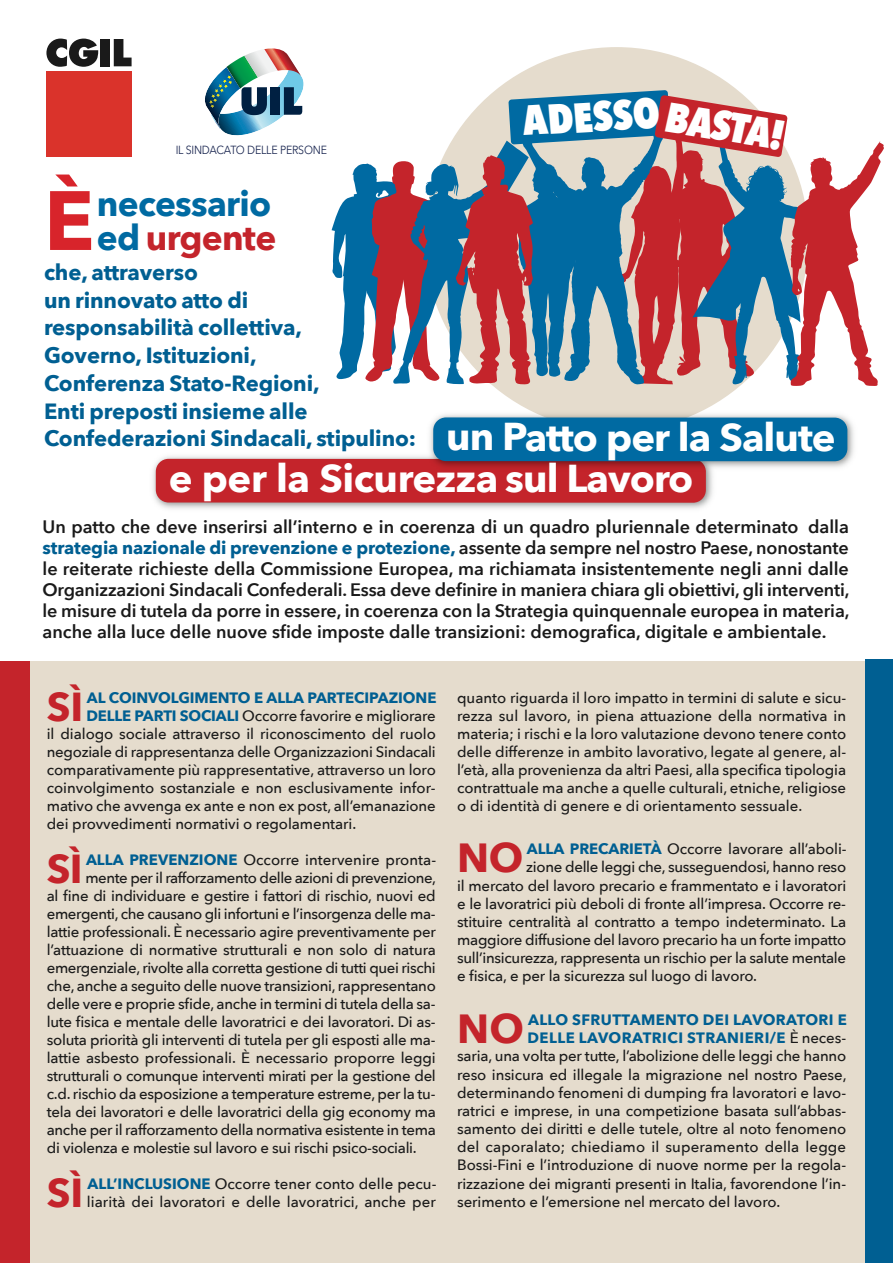
<style>
.page{position:relative;width:893px;height:1263px;background:#fff}
.page>*{position:absolute;margin:0;border:0;box-sizing:border-box;transform-origin:0 0}
.t1{font:700 83.1px "Avenir Next";color:#d8242b}
.t2{font:800 41.85px "Avenir Next Condensed";color:#fff}
.t3{font:700 40.65px "Avenir Next";color:#c4242b}
.t4{font:700 40.35px "Avenir Next";color:#c4242b}
.t5{font:700 38.85px "Avenir Next";letter-spacing:-.01em;color:#fff}
.t6{font:700 38.7px "Avenir Next";letter-spacing:-.025em;color:#fff}
.t7{font:700 35.1px/33.9px "Avenir Next";letter-spacing:-.02em;color:#006aa2}
.t8{font:700 22.05px/27.8px "Avenir Next";letter-spacing:-.005em;color:#005f92}
.t9{font:600 18px/21px "Avenir Next";color:#1a1a1a;text-align:justify}
.t10{font:500 15px/18px "Avenir Next";letter-spacing:-.01em;color:#1a1a1a}
.t11{font:500 15px "Avenir Next";letter-spacing:-.03em;color:#1a1a1a}
.t12{font:500 15px "Avenir Next";letter-spacing:.01em;color:#1a1a1a}
.t13{font:700 15px "Avenir Next";letter-spacing:.005em;color:#005f92}
.t14{font:700 15px "Avenir Next";letter-spacing:.03em;color:#005f92}
.t15{font:700 15px "Avenir Next";letter-spacing:.025em;color:#005f92}
.t16{font:11.85px "Avenir Next";letter-spacing:-.02em;color:#1c2852;scale:.9 1}
.s1{color:#c4242b}
.s2{font-size:38.7px}
.s3{font-weight:700;color:#005f92}
.s4{font-weight:500;color:#1a1a1a}
</style>
<div class="page">
<div style="left:0;top:662px;width:880px;height:601px;background:#e5dccd"></div>
<div style="left:425px;top:47px;width:383px;height:384px;background:#e5dccd;border-radius:50%"></div>
<svg style="left:46px;top:39px;width:52px;height:28px"></svg>
<div style="left:101px;top:39px;width:9px;height:27px;background:#1a1a1a"></div>
<svg style="left:114px;top:39px;width:18px;height:27px"></svg>
<div style="left:46px;top:71px;width:86px;height:86px;background:#da332b"></div>
<svg style="left:205px;top:48px;width:99px;height:87px"></svg>
<img style="left:153px;top:456px;width:560px;height:53px">
<div style="left:156px;top:459px;width:550px;height:44px;background:#c4242b;border-radius:13px"></div>
<img style="left:423px;top:408px;width:431px;height:66px">
<div style="left:433px;top:417px;width:414px;height:44px;background:#006aa2;border-radius:13px"></div>
<svg style="left:332px;top:141px;width:176px;height:244px"></svg>
<svg style="left:508px;top:90px;width:160px;height:295px;fill:#006aa2"></svg>
<svg style="left:617px;top:95px;width:267px;height:291px"></svg>
<div style="left:0;top:662px;width:29px;height:601px;background:#c4242b"></div>
<div style="left:865px;top:659px;width:28px;height:604px;background:#005f92"></div>
<p class="t16" style="left:176px;top:142px;width:170px">IL SINDACATO DELLE PERSONE</p>
<h2 class="t2" style="left:522px;top:93px;width:139px;rotate:-3deg">ADESSO</h2>
<h2 class="t2" style="left:669px;top:90px;width:121px;rotate:9deg">BASTA!</h2>
<h1 class="t1" style="left:44px;top:167px;width:52px">È</h1>
<h3 class="t7" style="left:97px;top:188px;width:181px">necessario ed <span class="s1">urgente</span></h3>
<h3 class="t8" style="left:44px;top:259px;width:374px">che, attraverso<br>un rinnovato atto di<br>responsabilità collettiva,<br>Governo, Istituzioni,<br>Conferenza Stato-Regioni,<br>Enti preposti insieme alle<br>Confederazioni Sindacali, stipulino:</h3>
<h3 class="t5" style="left:169px;top:453px;width:526px">e per la Sicurezza <span class="s2">sul Lavoro</span></h3>
<h3 class="t6" style="left:446px;top:412px;width:391px">un Patto per la Salute</h3>
<p class="t9" style="left:43px;top:517px;width:808px">Un patto che deve inserirsi all’interno e in coerenza di un quadro pluriennale determinato dalla <span class="s3">strategia nazionale di prevenzione e protezione,</span> assente da sempre nel nostro Paese, nonostante le reiterate richieste della Commissione Europea, ma richiamata insistentemente negli anni dalle Organizzazioni Sindacali Confederali. Essa deve definire in maniera chiara gli obiettivi, gli interventi, le misure di tutela da porre in essere, in coerenza con la Strategia quinquennale europea in materia, anche alla luce delle nuove sfide imposte dalle transizioni: demografica, digitale e ambientale.</p>
<h3 class="t4" style="left:47px;top:680px;width:38px">SÌ</h3>
<p class="t13" style="left:87px;top:688px;width:351px">AL COINVOLGIMENTO E ALLA PARTECIPAZIONE</p>
<p class="t10" style="left:86px;top:707px;width:351px"><span class="s3">DELLE PARTI SOCIALI</span> Occorre favorire e migliorare</p>
<p class="t10" style="left:47px;top:725px;width:391px">il dialogo sociale attraverso il riconoscimento del ruolo</p>
<p class="t10" style="left:47px;top:743px;width:391px">negoziale di rappresentanza delle Organizzazioni Sindacali</p>
<p class="t10" style="left:47px;top:761px;width:391px">comparativamente più rappresentative, attraverso un loro</p>
<p class="t10" style="left:47px;top:779px;width:390px">coinvolgimento sostanziale e non esclusivamente infor-</p>
<p class="t10" style="left:47px;top:797px;width:391px">mativo che avvenga ex ante e non ex post, all’emanazione</p>
<p class="t10" style="left:47px;top:815px;width:311px">dei provvedimenti normativi o regolamentari.</p>
<h3 class="t4" style="left:47px;top:842px;width:37px">SÌ</h3>
<p class="t10" style="left:86px;top:851px;width:352px"><span class="s3">ALLA PREVENZIONE</span> Occorre intervenire pronta-</p>
<p class="t11" style="left:85px;top:868px;width:352px">mente per il rafforzamento delle azioni di prevenzione,</p>
<p class="t10" style="left:47px;top:887px;width:391px">al fine di individuare e gestire i fattori di rischio, nuovi ed</p>
<p class="t10" style="left:47px;top:905px;width:390px">emergenti, che causano gli infortuni e l’insorgenza delle ma-</p>
<p class="t10" style="left:47px;top:923px;width:391px">lattie professionali. È necessario agire preventivamente per</p>
<p class="t10" style="left:47px;top:941px;width:391px">l’attuazione di normative strutturali e non solo di natura</p>
<p class="t10" style="left:47px;top:959px;width:390px">emergenziale, rivolte alla corretta gestione di tutti quei rischi</p>
<p class="t10" style="left:47px;top:977px;width:391px">che, anche a seguito delle nuove transizioni, rappresentano</p>
<p class="t10" style="left:47px;top:995px;width:390px">delle vere e proprie sfide, anche in termini di tutela della sa-</p>
<p class="t10" style="left:47px;top:1013px;width:390px">lute fisica e mentale delle lavoratrici e dei lavoratori. Di as-</p>
<p class="t10" style="left:47px;top:1031px;width:390px">soluta priorità gli interventi di tutela per gli esposti alle ma-</p>
<p class="t10" style="left:47px;top:1049px;width:391px">lattie asbesto professionali. È necessario proporre leggi</p>
<p class="t10" style="left:47px;top:1067px;width:391px">strutturali o comunque interventi mirati per la gestione del</p>
<p class="t10" style="left:47px;top:1085px;width:390px">c.d. rischio da esposizione a temperature estreme, per la tu-</p>
<p class="t10" style="left:47px;top:1103px;width:391px">tela dei lavoratori e delle lavoratrici della gig economy ma</p>
<p class="t10" style="left:47px;top:1121px;width:391px">anche per il rafforzamento della normativa esistente in tema</p>
<p class="t10" style="left:47px;top:1139px;width:372px">di violenza e molestie sul lavoro e sui rischi psico-sociali.</p>
<h3 class="t4" style="left:47px;top:1166px;width:38px">SÌ</h3>
<p class="t10" style="left:87px;top:1175px;width:351px"><span class="s3">ALL’INCLUSIONE</span> Occorre tener conto delle pecu&shy;liarità dei lavoratori e delle lavoratrici, anche per</p>
<p class="t10" style="left:457px;top:689px;width:391px;text-align:justify">quanto riguarda il loro impatto in termini di salute e sicu&shy;rezza sul lavoro, in piena attuazione della normativa in materia; i rischi e la loro valutazione devono tenere conto delle differenze in ambito lavorativo, legate al genere, al&shy;l’età, alla provenienza da altri Paesi, alla specifica tipologia contrattuale ma anche a quelle culturali, etniche, religiose o di identità di genere e di orientamento sessuale.</p>
<h3 class="t3" style="left:457px;top:832px;width:68px">NO</h3>
<p class="t10" style="left:527px;top:840px;width:321px"><span class="s3">ALLA PRECARIETÀ</span> Occorre lavorare all’aboli-</p>
<p class="t10" style="left:526px;top:859px;width:321px">zione delle leggi che, susseguendosi, hanno reso</p>
<p class="t10" style="left:457px;top:877px;width:391px">il mercato del lavoro precario e frammentato e i lavoratori</p>
<p class="t10" style="left:457px;top:895px;width:390px">e le lavoratrici più deboli di fronte all’impresa. Occorre re-</p>
<p class="t10" style="left:457px;top:913px;width:391px">stituire centralità al contratto a tempo indeterminato. La</p>
<p class="t10" style="left:457px;top:931px;width:390px">maggiore diffusione del lavoro precario ha un forte impatto</p>
<p class="t10" style="left:457px;top:949px;width:391px">sull’insicurezza, rappresenta un rischio per la salute mentale</p>
<p class="t10" style="left:457px;top:968px;width:301px">e fisica, e per la sicurezza sul luogo di lavoro.</p>
<h3 class="t3" style="left:457px;top:1003px;width:68px">NO</h3>
<p class="t15" style="left:528px;top:1010px;width:320px">ALLO SFRUTTAMENTO DEI LAVORATORI E</p>
<p class="t14" style="left:527px;top:1028px;width:320px">DELLE LAVORATRICI STRANIERI/E <span class="s4">È neces-</span></p>
<p class="t10" style="left:457px;top:1048px;width:391px">saria, una volta per tutte, l’abolizione delle leggi che hanno</p>
<p class="t10" style="left:457px;top:1066px;width:391px">reso insicura ed illegale la migrazione nel nostro Paese,</p>
<p class="t10" style="left:457px;top:1084px;width:390px">determinando fenomeni di dumping fra lavoratori e lavo-</p>
<p class="t10" style="left:457px;top:1102px;width:390px">ratrici e imprese, in una competizione basata sull’abbas-</p>
<p class="t10" style="left:457px;top:1120px;width:391px">samento dei diritti e delle tutele, oltre al noto fenomeno</p>
<p class="t12" style="left:457px;top:1137px;width:391px">del caporalato; chiediamo il superamento della legge</p>
<p class="t10" style="left:457px;top:1157px;width:390px">Bossi-Fini e l’introduzione di nuove norme per la regola-</p>
<p class="t10" style="left:457px;top:1175px;width:390px">rizzazione dei migranti presenti in Italia, favorendone l’in-</p>
<p class="t10" style="left:457px;top:1193px;width:325px">serimento e l’emersione nel mercato del lavoro.</p>
</div>
